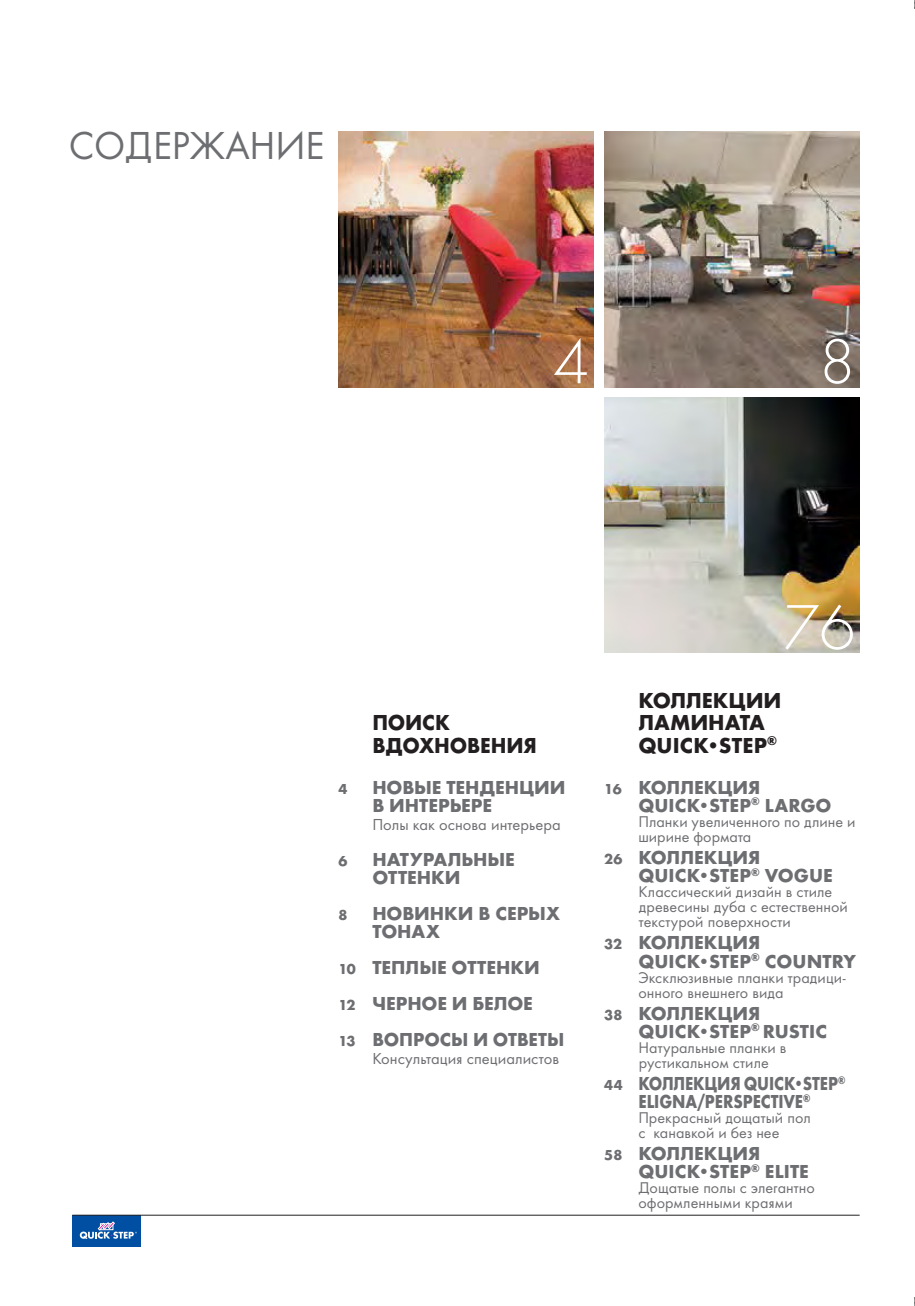
<style>
.page{position:relative;width:915px;height:1306px;background:#fff}
.page>*{position:absolute;margin:0;border:0;box-sizing:border-box;transform-origin:0 0}
.t1{font:300 66px "Futura";color:#fff}
.t2{font:40.5px "Futura Boo";letter-spacing:-.005em;color:#6d6e71}
.t3{font:700 22.5px/22.5px "Futura";color:#231f20}
.t4{font:700 22.5px/22.5px "Futura";color:#231f20;scale:.95 1}
.t5{font:700 19.5px/18px "Futura";color:#6d6e71}
.t6{font:700 19.5px/18px "Futura";color:#6d6e71;text-align:center;scale:.85 1}
.t7{font:16.5px "Futura Boo";color:#6d6e71}
.t8{font:16.2px/15px "Futura Boo";color:#6d6e71}
.t9{font:700 15px "Futura";color:#6d6e71}
.s1{font-size:15px}
</style>
<div class="page">
<div style="left:72px;top:1214px;width:69px;height:32px;background:#004fa3"></div>
<svg style="left:80px;top:1221px;width:57px;height:17px"></svg>
<hr style="left:72px;top:1214px;width:787px;height:1px;background:#231f20">
<img style="left:338px;top:132px;width:255px;height:255px">
<img style="left:604px;top:132px;width:255px;height:255px">
<img style="left:604px;top:398px;width:255px;height:255px">
<h2 class="t2" style="left:69px;top:128px;width:257px">СОДЕРЖАНИЕ</h2>
<h1 class="t1" style="left:553px;top:335px;width:38px">4</h1>
<h1 class="t1" style="left:819px;top:335px;width:38px">8</h1>
<h3 class="t4" style="left:372px;top:713px;width:175px">ПОИСК<br>ВДОХНОВЕНИЯ</h3>
<p class="t9" style="left:338px;top:782px;width:10px">4</p>
<p class="t5" style="left:372px;top:780px;width:194px">НОВЫЕ ТЕНДЕНЦИИ<br>В ИНТЕРЬЕРЕ</p>
<p class="t7" style="left:372px;top:817px;width:190px">Полы как основа интерьера</p>
<p class="t9" style="left:338px;top:854px;width:10px">6</p>
<p class="t5" style="left:372px;top:852px;width:144px">НАТУРАЛЬНЫЕ<br>ОТТЕНКИ</p>
<p class="t9" style="left:338px;top:908px;width:10px">8</p>
<p class="t5" style="left:372px;top:906px;width:189px">НОВИНКИ В СЕРЫХ<br>ТОНАХ</p>
<p class="t5" style="left:338px;top:951px;width:227px;line-height:36px"><span class="s1">10</span> ТЕПЛЫЕ ОТТЕНКИ<br><span class="s1">12</span> ЧЕРНОЕ И БЕЛОЕ<br><span class="s1">13</span> ВОПРОСЫ И ОТВЕТЫ</p>
<p class="t7" style="left:372px;top:1051px;width:188px">Консультация специалистов</p>
<h1 class="t1" style="left:782px;top:601px;width:74px">76</h1>
<h3 class="t3" style="left:638px;top:691px;width:145px">КОЛЛЕКЦИИ<br>ЛАМИНАТА<br>QUICK•STEP<sup>®</sup></h3>
<p class="t5" style="left:638px;top:780px;width:194px;text-indent:-34px"><span class="s1">16</span> КОЛЛЕКЦИЯ<br>QUICK•STEP<sup>®</sup> LARGO</p>
<p class="t8" style="left:638px;top:815px;width:218px">Планки увеличенного по длине и ширине формата</p>
<p class="t5" style="left:638px;top:850px;width:196px;text-indent:-34px"><span class="s1">26</span> КОЛЛЕКЦИЯ<br>QUICK•STEP<sup>®</sup> VOGUE</p>
<p class="t8" style="left:638px;top:885px;width:211px">Классический дизайн в стиле древесины дуба с естественной текстурой поверхности</p>
<p class="t5" style="left:638px;top:935px;width:219px;text-indent:-34px"><span class="s1">32</span> КОЛЛЕКЦИЯ<br>QUICK•STEP<sup>®</sup> COUNTRY</p>
<p class="t8" style="left:638px;top:970px;width:209px">Эксклюзивные планки традици&shy;онного внешнего вида</p>
<p class="t5" style="left:638px;top:1005px;width:190px;text-indent:-34px"><span class="s1">38</span> КОЛЛЕКЦИЯ<br>QUICK•STEP<sup>®</sup> RUSTIC</p>
<p class="t8" style="left:638px;top:1041px;width:150px">Натуральные планки в рустикальном стиле</p>
<p class="t6" style="left:604px;top:1076px;width:285px"><span class="s1">44</span> КОЛЛЕКЦИЯ QUICK•STEP<sup>®<br></sup>ELIGNA/PERSPECTIVE<sup>®</sup></p>
<p class="t8" style="left:638px;top:1111px;width:174px">Прекрасный дощатый пол с канавкой и без нее</p>
<p class="t5" style="left:638px;top:1146px;width:172px;text-indent:-34px"><span class="s1">58</span> КОЛЛЕКЦИЯ<br>QUICK•STEP<sup>®</sup> ELITE</p>
<p class="t8" style="left:638px;top:1181px;width:178px">Дощатые полы с элегантно оформленными краями</p>
</div>
